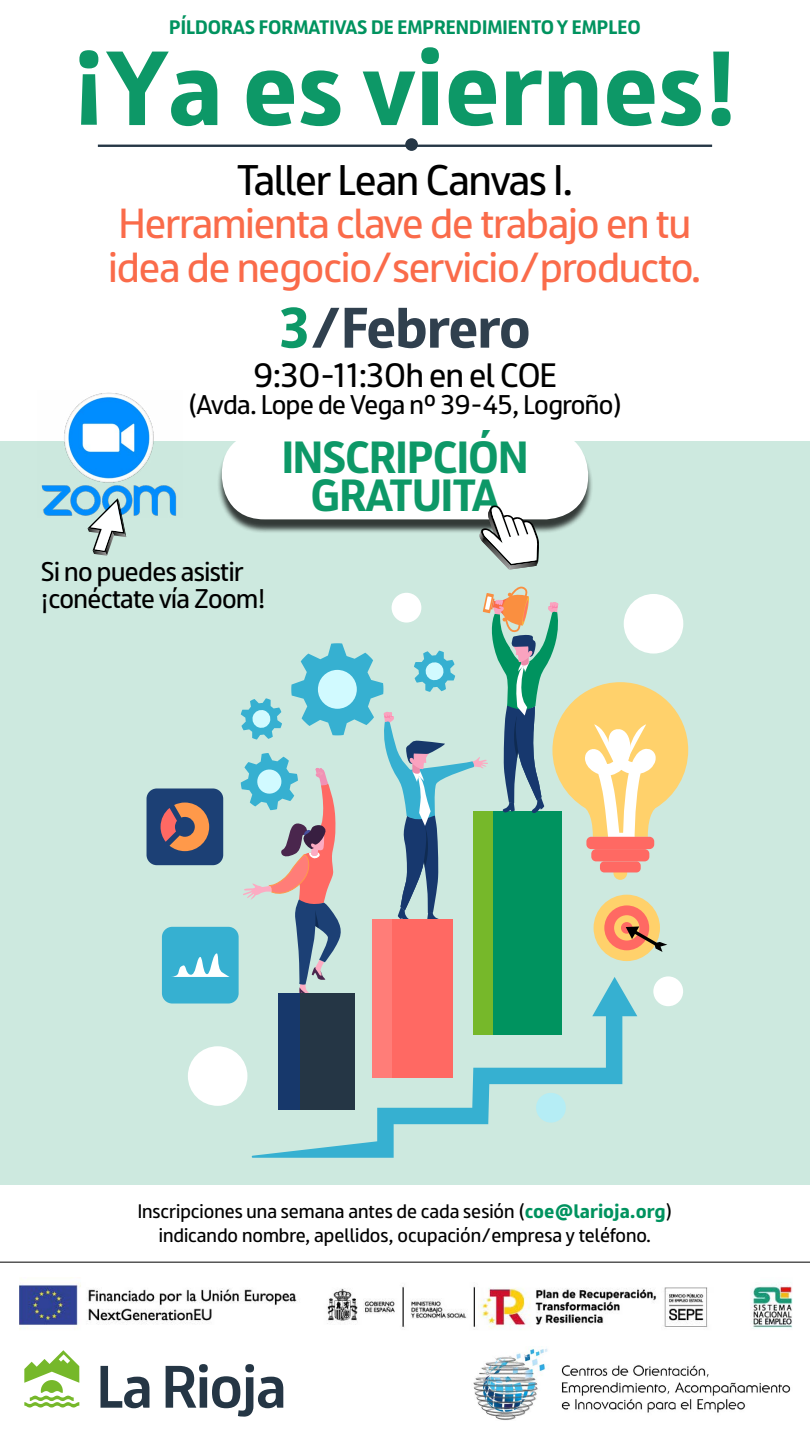
<style>
.page{position:relative;width:810px;height:1440px;background:#fff}
.page>*{position:absolute;margin:0;border:0;box-sizing:border-box;transform-origin:0 0}
.t1{font:700 105px "Riojana";color:#00935f}
.t2{font:700 56.93px "Riojana";letter-spacing:-.025em;color:#253645}
.t3{font:700 45px/37.5px "Riojana";letter-spacing:-.02em;color:#00935f;text-align:center}
.t4{font:42.75px "Riojana";letter-spacing:-.02em;color:#000}
.t5{font:42px/43.2px "Riojana";letter-spacing:-.02em;color:#fa6b4a}
.t6{font:33.75px "Riojana";letter-spacing:-.02em;color:#000}
.t7{font:27px/27px "Riojana";letter-spacing:-.02em;color:#000}
.t8{font:19.5px/23.4px "Riojana";color:#000;text-align:center}
.t9{font:700 19.5px "Riojana";color:#00935f}
.s1{color:#00935f}
.s2{font-weight:700;color:#00935f}
</style>
<div class="page">
<div style="left:0;top:442px;width:810px;height:743px;background:#cde9df"></div>
<svg style="left:251px;top:1106px;width:238px;height:52px"></svg>
<div style="left:147px;top:788px;width:76px;height:77px;background:#1c4075;border-radius:10px"></div>
<svg style="left:161px;top:803px;width:27px;height:48px"></svg>
<div style="left:162px;top:927px;width:77px;height:77px;background:#36b0d1;border-radius:10px"></div>
<svg style="left:171px;top:965px;width:17px;height:12px"></svg>
<svg style="left:188px;top:593px;width:495px;height:513px"></svg>
<svg style="left:535px;top:1091px;width:32px;height:32px"></svg>
<div style="left:217px;top:435px;width:377px;height:99px;background:#000;opacity:.75"></div>
<div style="left:222px;top:431px;width:366px;height:88px;background:#fff;border-radius:43px"></div>
<svg style="left:478px;top:506px;width:61px;height:64px"></svg>
<hr style="left:98px;top:145px;width:614px;height:2px;background:#253645">
<div style="left:405px;top:138px;width:13px;height:13px;background:#253645;border-radius:50%"></div>
<img style="left:19px;top:1277px;width:773px;height:53px">
<img style="left:473px;top:1346px;width:318px;height:74px">
<svg style="left:101px;top:1366px;width:48px;height:42px"></svg>
<svg style="left:166px;top:1364px;width:117px;height:53px"></svg>
<svg style="left:24px;top:1350px;width:55px;height:58px"></svg>
<hr style="left:0;top:1262px;width:810px;height:1px;background:#000">
<img style="left:37px;top:392px;width:145px;height:124px">
<svg style="left:88px;top:498px;width:38px;height:58px"></svg>
<p class="t9" style="left:169px;top:10px;width:473px">PÍLDORAS FORMATIVAS DE EMPRENDIMIENTO Y EMPLEO</p>
<h1 class="t1" style="left:71px;top:-5px;width:670px">¡Ya es viernes!</h1>
<h3 class="t4" style="left:237px;top:143px;width:338px">Taller Lean Canvas I.</h3>
<h3 class="t5" style="left:109px;top:196px;width:594px">Herramienta clave de trabajo en tu idea de negocio/servicio/producto.</h3>
<h2 class="t2" style="left:279px;top:277px;width:253px"><span class="s1">3</span>/Febrero</h2>
<h3 class="t6" style="left:253px;top:346px;width:305px">9:30-11:30h en el COE</h3>
<h3 class="t7" style="left:188px;top:387px;width:435px">(Avda. Lope de Vega nº 39-45, Logroño)</h3>
<h3 class="t7" style="left:41px;top:554px;width:226px">Si no puedes asistir ¡conéctate vía Zoom!</h3>
<h3 class="t3" style="left:281px;top:432px;width:249px">INSCRIPCIÓN<br>GRATUITA</h3>
<p class="t8" style="left:138px;top:1197px;width:536px">Inscripciones una semana antes de cada sesión (<span class="s2">coe@larioja.org</span>) indicando nombre, apellidos, ocupación/empresa y teléfono.</p>
</div>
